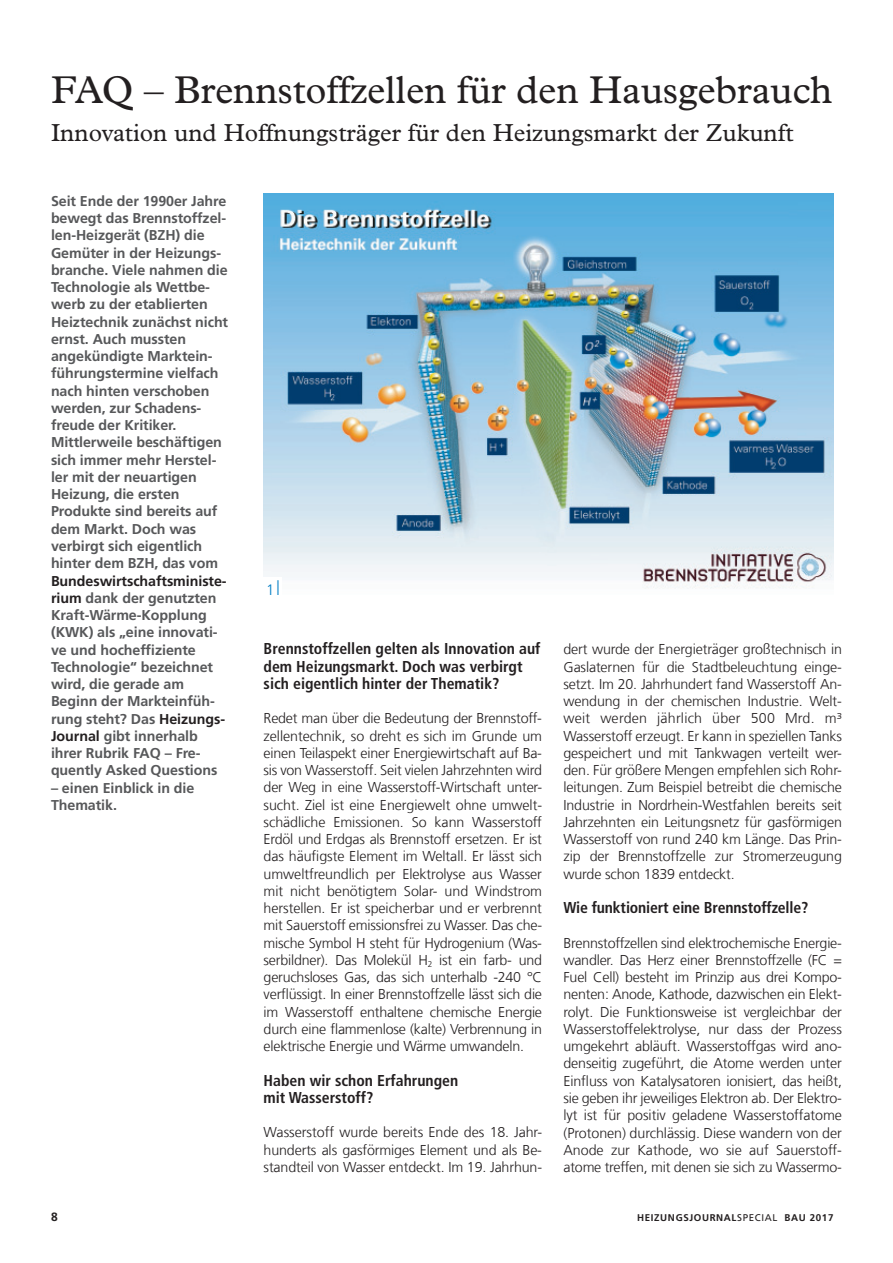
<style>
.page{position:relative;width:893px;height:1263px;background:#fff}
.page>*{position:absolute;margin:0;border:0;box-sizing:border-box;transform-origin:0 0}
.t1{font:39px "Plantin";letter-spacing:-.005em;color:#231f20}
.t2{font:24.75px "Plantin";color:#231f20}
.t3{font:700 condensed 15.75px/17.2px "Frutiger LT Com";color:#231f20}
.t4{font:300 15px "Frutiger LT Com";color:#007ec5}
.t5{font:300 14.25px/17.2px "Frutiger LT Com";letter-spacing:-.01em;color:#231f20;text-align:justify}
.t6{font:700 14.25px/17.2px "Frutiger LT Com";letter-spacing:-.005em;color:#57585a}
.t7{font:700 12px "Frutiger LT Com";color:#231f20}
.t8{font:700 9.75px "Frutiger LT Com";letter-spacing:.065em;color:#231f20}
.s1{color:#231f20}
.s2{font-size:21px}
.s3{font-weight:400}
</style>
<div class="page">
<img style="left:264px;top:194px;width:569px;height:395px">
<div style="left:264px;top:577px;width:18px;height:18px;background:#fff"></div>
<h1 class="t1" style="left:51px;top:67px;width:783px">FAQ – Brennstoffzellen für den Hausgebrauch</h1>
<h2 class="t2" style="left:51px;top:119px;width:744px">Innovation und Hoffnungsträger für den Heizungsmarkt der Zukunft</h2>
<p class="t6" style="left:51px;top:192px;width:179px">Seit Ende der 1990er Jahre bewegt das Brennstoffzel&shy;len-Heizgerät (BZH) die<br>Gemüter in der Heizungs&shy;branche. Viele nahmen die<br>Technologie als Wettbe&shy;werb zu der etablierten<br>Heiztechnik zunächst nicht ernst. Auch mussten angekündigte Marktein&shy;führungstermine vielfach nach hinten verschoben werden, zur Schadens&shy;freude der Kritiker.<br>Mittlerweile beschäftigen sich immer mehr Herstel&shy;ler mit der neuartigen<br>Heizung, die ersten<br>Produkte sind bereits auf dem Markt. Doch was verbirgt sich eigentlich hinter dem BZH, das vom</p>
<p class="t6" style="left:51px;top:572px;width:177px"><span class="s1">Bundeswirtschaftsministe&shy;rium</span> dank der genutzten<br>Kraft-Wärme-Kopplung (KWK) als „eine innovati&shy;ve und hocheffiziente<br>Technologie“ bezeichnet wird, die gerade am<br>Beginn der Markteinfüh&shy;rung steht? Das <span class="s1">Heizungs-<br>Journal</span> gibt innerhalb ihrer Rubrik FAQ – Fre&shy;quently Asked Questions</p>
<p class="t6" style="left:51px;top:779px;width:145px">– einen Einblick in die<br>Thematik.</p>
<p class="t4" style="left:266px;top:581px;width:15px">1<span class="s2">I</span></p>
<p class="t3" style="left:264px;top:640px;width:278px">Brennstoffzellen gelten als Innovation auf dem Heizungsmarkt. Doch was verbirgt sich eigentlich hinter der Thematik?</p>
<p class="t5" style="left:264px;top:710px;width:280px">Redet man über die Bedeutung der Brennstoff&shy;zellentechnik, so dreht es sich im Grunde um einen Teilaspekt einer Energiewirtschaft auf Ba&shy;sis von Wasserstoff. Seit vielen Jahrzehnten wird der Weg in eine Wasserstoff-Wirtschaft unter&shy;sucht. Ziel ist eine Energiewelt ohne umwelt&shy;schädliche Emissionen. So kann Wasserstoff Erdöl und Erdgas als Brennstoff ersetzen. Er ist das häufigste Element im Weltall. Er lässt sich umweltfreundlich per Elektrolyse aus Wasser mit nicht benötigtem Solar- und Windstrom herstellen. Er ist speicherbar und er verbrennt mit Sauerstoff emissionsfrei zu Wasser. Das che&shy;mische Symbol H steht für Hydrogenium (Was&shy;serbildner). Das Molekül H<sub>2</sub> ist ein farb- und geruchsloses Gas, das sich unterhalb -240 °C verflüssigt. In einer Brennstoffzelle lässt sich die im Wasserstoff enthaltene chemische Energie durch eine flammenlose (kalte) Verbrennung in elektrische Energie und Wärme umwandeln.</p>
<p class="t3" style="left:264px;top:1071px;width:196px">Haben wir schon Erfahrungen mit Wasserstoff?</p>
<p class="t5" style="left:264px;top:1124px;width:280px">Wasserstoff wurde bereits Ende des 18. Jahr&shy;hunderts als gasförmiges Element und als Be&shy;standteil von Wasser entdeckt. Im 19. Jahrhun-</p>
<p class="t5" style="left:563px;top:641px;width:280px">dert wurde der Energieträger großtechnisch in Gaslaternen für die Stadtbeleuchtung einge&shy;setzt. Im 20. Jahrhundert fand Wasserstoff An&shy;wendung in der chemischen Industrie. Welt&shy;weit werden jährlich über 500 Mrd. m³<br>Wasserstoff erzeugt. Er kann in speziellen Tanks gespeichert und mit Tankwagen verteilt wer&shy;den. Für größere Mengen empfehlen sich Rohr&shy;leitungen. Zum Beispiel betreibt die chemische Industrie in Nordrhein-Westfahlen bereits seit Jahrzehnten ein Leitungsnetz für gasförmigen Wasserstoff von rund 240 km Länge. Das Prin&shy;zip der Brennstoffzelle zur Stromerzeugung wurde schon 1839 entdeckt.</p>
<p class="t3" style="left:563px;top:899px;width:246px">Wie funktioniert eine Brennstoffzelle?</p>
<p class="t5" style="left:563px;top:934px;width:280px">Brennstoffzellen sind elektrochemische Energie&shy;wandler. Das Herz einer Brennstoffzelle (FC = Fuel Cell) besteht im Prinzip aus drei Kompo&shy;nenten: Anode, Kathode, dazwischen ein Elekt&shy;rolyt. Die Funktionsweise ist vergleichbar der Wasserstoffelektrolyse, nur dass der Prozess umgekehrt abläuft. Wasserstoffgas wird ano&shy;denseitig zugeführt, die Atome werden unter Einfluss von Katalysatoren ionisiert, das heißt, sie geben ihr jeweiliges Elektron ab. Der Elektro&shy;lyt ist für positiv geladene Wasserstoffatome (Protonen) durchlässig. Diese wandern von der Anode zur Kathode, wo sie auf Sauerstoff&shy;atome treffen, mit denen sie sich zu Wassermo-</p>
<p class="t7" style="left:51px;top:1210px;width:8px">8</p>
<p class="t8" style="left:637px;top:1212px;width:198px">Heizungsjournal<span class="s3">SPECIAL</span> BAU 2017</p>
</div>
